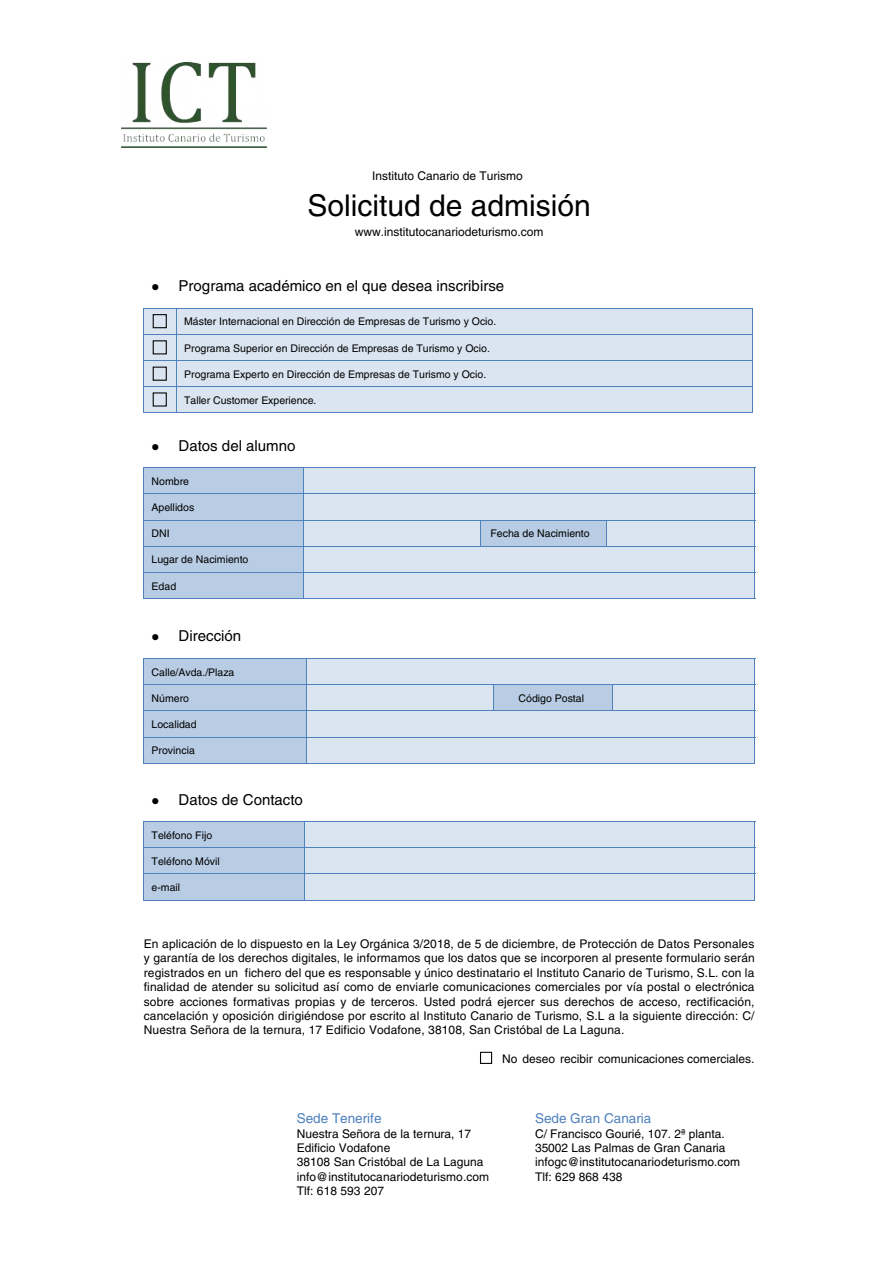
<style>
.page{position:relative;width:893px;height:1263px;background:#fff}
.page>*{position:absolute;margin:0;border:0;box-sizing:border-box;transform-origin:0 0}
.t1{font:30px "Helvetica";color:#000}
.t2{font:15px "Helvetica";color:#000}
.t3{font:13.5px "Helvetica";color:#4d80bd}
.t4{font:12px/14.4px "Helvetica";letter-spacing:.005em;color:#000}
.t5{font:10.5px "Helvetica";color:#000}
</style>
<div class="page">
<div style="left:144px;top:309px;width:32px;height:25px;background:#dbe5f1"></div>
<div style="left:153px;top:314px;width:14px;height:14px;border:1px solid #000"></div>
<div style="left:176px;top:309px;width:576px;height:25px;background:#dbe5f1"></div>
<hr style="left:143px;top:308px;width:610px;height:1px;background:#4f82bd">
<div style="left:144px;top:335px;width:32px;height:25px;background:#dbe5f1"></div>
<div style="left:153px;top:340px;width:14px;height:14px;border:1px solid #000"></div>
<div style="left:176px;top:335px;width:576px;height:25px;background:#dbe5f1"></div>
<hr style="left:143px;top:334px;width:610px;height:1px;background:#4f82bd">
<div style="left:144px;top:361px;width:32px;height:25px;background:#dbe5f1"></div>
<div style="left:153px;top:367px;width:14px;height:14px;border:1px solid #000"></div>
<div style="left:176px;top:361px;width:576px;height:25px;background:#dbe5f1"></div>
<hr style="left:143px;top:360px;width:610px;height:1px;background:#4f82bd">
<hr style="left:143px;top:386px;width:610px;height:1px;background:#4f82bd">
<div style="left:144px;top:387px;width:32px;height:25px;background:#dbe5f1"></div>
<div style="left:153px;top:392px;width:14px;height:15px;border:1px solid #000"></div>
<div style="left:176px;top:387px;width:576px;height:25px;background:#dbe5f1"></div>
<svg style="left:143px;top:309px;width:1px;height:103px"></svg>
<svg style="left:176px;top:309px;width:1px;height:103px"></svg>
<svg style="left:752px;top:309px;width:1px;height:103px"></svg>
<hr style="left:143px;top:412px;width:610px;height:1px;background:#4f82bd">
<div style="left:144px;top:468px;width:159px;height:25px;background:#b8cce4"></div>
<div style="left:304px;top:468px;width:451px;height:25px;background:#dbe5f1"></div>
<hr style="left:143px;top:467px;width:612px;height:1px;background:#4f82bd">
<div style="left:144px;top:494px;width:159px;height:26px;background:#b8cce4"></div>
<div style="left:304px;top:494px;width:451px;height:26px;background:#dbe5f1"></div>
<hr style="left:143px;top:493px;width:612px;height:1px;background:#4f82bd">
<div style="left:144px;top:520px;width:159px;height:26px;background:#b8cce4"></div>
<div style="left:304px;top:520px;width:176px;height:26px;background:#dbe5f1"></div>
<div style="left:481px;top:520px;width:125px;height:26px;background:#b8cce4"></div>
<div style="left:607px;top:520px;width:148px;height:26px;background:#dbe5f1"></div>
<hr style="left:143px;top:520px;width:612px;height:1px;background:#4f82bd">
<svg style="left:480px;top:521px;width:1px;height:25px"></svg>
<svg style="left:606px;top:521px;width:1px;height:25px"></svg>
<div style="left:144px;top:547px;width:159px;height:25px;background:#b8cce4"></div>
<div style="left:304px;top:547px;width:451px;height:25px;background:#dbe5f1"></div>
<hr style="left:143px;top:546px;width:612px;height:1px;background:#4f82bd">
<div style="left:144px;top:573px;width:159px;height:25px;background:#b8cce4"></div>
<div style="left:304px;top:573px;width:451px;height:25px;background:#dbe5f1"></div>
<hr style="left:143px;top:572px;width:612px;height:1px;background:#4f82bd">
<svg style="left:143px;top:468px;width:1px;height:130px"></svg>
<svg style="left:303px;top:468px;width:1px;height:130px"></svg>
<hr style="left:143px;top:598px;width:612px;height:1px;background:#4f82bd">
<div style="left:144px;top:659px;width:162px;height:25px;background:#b8cce4"></div>
<div style="left:306px;top:659px;width:449px;height:25px;background:#dbe5f1"></div>
<hr style="left:143px;top:658px;width:612px;height:1px;background:#4f82bd">
<div style="left:144px;top:685px;width:162px;height:25px;background:#b8cce4"></div>
<div style="left:306px;top:685px;width:187px;height:25px;background:#dbe5f1"></div>
<div style="left:494px;top:685px;width:118px;height:25px;background:#b8cce4"></div>
<div style="left:613px;top:685px;width:142px;height:25px;background:#dbe5f1"></div>
<hr style="left:143px;top:684px;width:612px;height:1px;background:#4f82bd">
<svg style="left:493px;top:685px;width:1px;height:25px"></svg>
<svg style="left:612px;top:685px;width:1px;height:25px"></svg>
<div style="left:144px;top:711px;width:162px;height:26px;background:#b8cce4"></div>
<div style="left:306px;top:711px;width:449px;height:26px;background:#dbe5f1"></div>
<hr style="left:143px;top:710px;width:612px;height:1px;background:#4f82bd">
<div style="left:144px;top:737px;width:162px;height:26px;background:#b8cce4"></div>
<div style="left:306px;top:737px;width:449px;height:26px;background:#dbe5f1"></div>
<hr style="left:143px;top:737px;width:612px;height:1px;background:#4f82bd">
<svg style="left:143px;top:659px;width:1px;height:104px"></svg>
<hr style="left:143px;top:763px;width:163px;height:1px;background:#4f82bd">
<svg style="left:306px;top:659px;width:1px;height:104px"></svg>
<hr style="left:306px;top:763px;width:449px;height:1px;background:#4f82bd">
<div style="left:144px;top:822px;width:160px;height:25px;background:#b8cce4"></div>
<div style="left:305px;top:822px;width:450px;height:25px;background:#dbe5f1"></div>
<hr style="left:143px;top:821px;width:612px;height:1px;background:#4f82bd">
<div style="left:144px;top:848px;width:160px;height:25px;background:#b8cce4"></div>
<div style="left:305px;top:848px;width:450px;height:25px;background:#dbe5f1"></div>
<hr style="left:143px;top:847px;width:612px;height:1px;background:#4f82bd">
<div style="left:144px;top:874px;width:160px;height:26px;background:#b8cce4"></div>
<div style="left:305px;top:874px;width:450px;height:26px;background:#dbe5f1"></div>
<hr style="left:143px;top:873px;width:612px;height:1px;background:#4f82bd">
<svg style="left:143px;top:822px;width:1px;height:78px"></svg>
<hr style="left:143px;top:900px;width:161px;height:1px;background:#4f82bd">
<svg style="left:304px;top:822px;width:1px;height:78px"></svg>
<hr style="left:305px;top:900px;width:450px;height:1px;background:#4f82bd">
<div style="left:480px;top:1052px;width:12px;height:12px;border:1px solid #000"></div>
<img style="left:121px;top:63px;width:145px;height:84px">
<p class="t4" style="left:372px;top:169px;width:152px">Instituto Canario de Turismo</p>
<h1 class="t1" style="left:308px;top:188px;width:285px">Solicitud de admisión</h1>
<p class="t4" style="left:355px;top:225px;width:190px">www.institutocanariodeturismo.com</p>
<p class="t2" style="left:152px;top:277px;width:354px">● Programa académico en el que desea inscribirse</p>
<p class="t5" style="left:184px;top:315px;width:314px">Máster Internacional en Dirección de Empresas de Turismo y Ocio.</p>
<p class="t5" style="left:184px;top:342px;width:307px">Programa Superior en Dirección de Empresas de Turismo y Ocio.</p>
<p class="t5" style="left:184px;top:368px;width:304px">Programa Experto en Dirección de Empresas de Turismo y Ocio.</p>
<p class="t5" style="left:184px;top:394px;width:134px">Taller Customer Experience.</p>
<p class="t2" style="left:152px;top:437px;width:145px">● Datos del alumno</p>
<p class="t5" style="left:152px;top:475px;width:39px">Nombre</p>
<p class="t5" style="left:152px;top:501px;width:44px">Apellidos</p>
<p class="t5" style="left:152px;top:527px;width:20px">DNI</p>
<p class="t5" style="left:490px;top:527px;width:101px">Fecha de Nacimiento</p>
<p class="t5" style="left:152px;top:554px;width:98px">Lugar de Nacimiento</p>
<p class="t5" style="left:152px;top:580px;width:26px">Edad</p>
<p class="t2" style="left:152px;top:627px;width:91px">● Dirección</p>
<p class="t5" style="left:152px;top:666px;width:84px">Calle/Avda./Plaza</p>
<p class="t5" style="left:152px;top:692px;width:39px">Número</p>
<p class="t5" style="left:519px;top:692px;width:67px">Código Postal</p>
<p class="t5" style="left:152px;top:718px;width:46px">Localidad</p>
<p class="t5" style="left:152px;top:744px;width:45px">Provincia</p>
<p class="t2" style="left:152px;top:790px;width:153px">● Datos de Contacto</p>
<p class="t5" style="left:152px;top:829px;width:62px">Teléfono Fijo</p>
<p class="t5" style="left:152px;top:855px;width:70px">Teléfono Móvil</p>
<p class="t5" style="left:152px;top:881px;width:30px">e-mail</p>
<p class="t4" style="left:144px;top:936px;width:612px;text-align:justify">En aplicación de lo dispuesto en la Ley Orgánica 3/2018, de 5 de diciembre, de Protección de Datos Personales y garantía de los derechos digitales, le informamos que los datos que se incorporen al presente formulario serán registrados en un fichero del que es responsable y único destinatario el Instituto Canario de Turismo, S.L. con la finalidad de atender su solicitud así como de enviarle comunicaciones comerciales por vía postal o electrónica sobre acciones formativas propias y de terceros. Usted podrá ejercer sus derechos de acceso, rectificación, cancelación y oposición dirigiéndose por escrito al Instituto Canario de Turismo, S.L a la siguiente dirección: C/ Nuestra Señora de la ternura, 17 Edificio Vodafone, 38108, San Cristóbal de La Laguna.</p>
<p class="t4" style="left:502px;top:1052px;width:254px">No deseo recibir comunicaciones comerciales.</p>
<p class="t3" style="left:297px;top:1111px;width:86px">Sede Tenerife</p>
<p class="t4" style="left:297px;top:1126px;width:194px">Nuestra Señora de la ternura, 17<br>Edificio Vodafone<br>38108 San Cristóbal de La Laguna info@institutocanariodeturismo.com<br>Tlf: 618 593 207</p>
<p class="t3" style="left:535px;top:1111px;width:118px">Sede Gran Canaria</p>
<p class="t4" style="left:535px;top:1126px;width:207px">C/ Francisco Gourié, 107. 2ª planta.<br>35002 Las Palmas de Gran Canaria infogc@institutocanariodeturismo.com<br>Tlf: 629 868 438</p>
</div>
